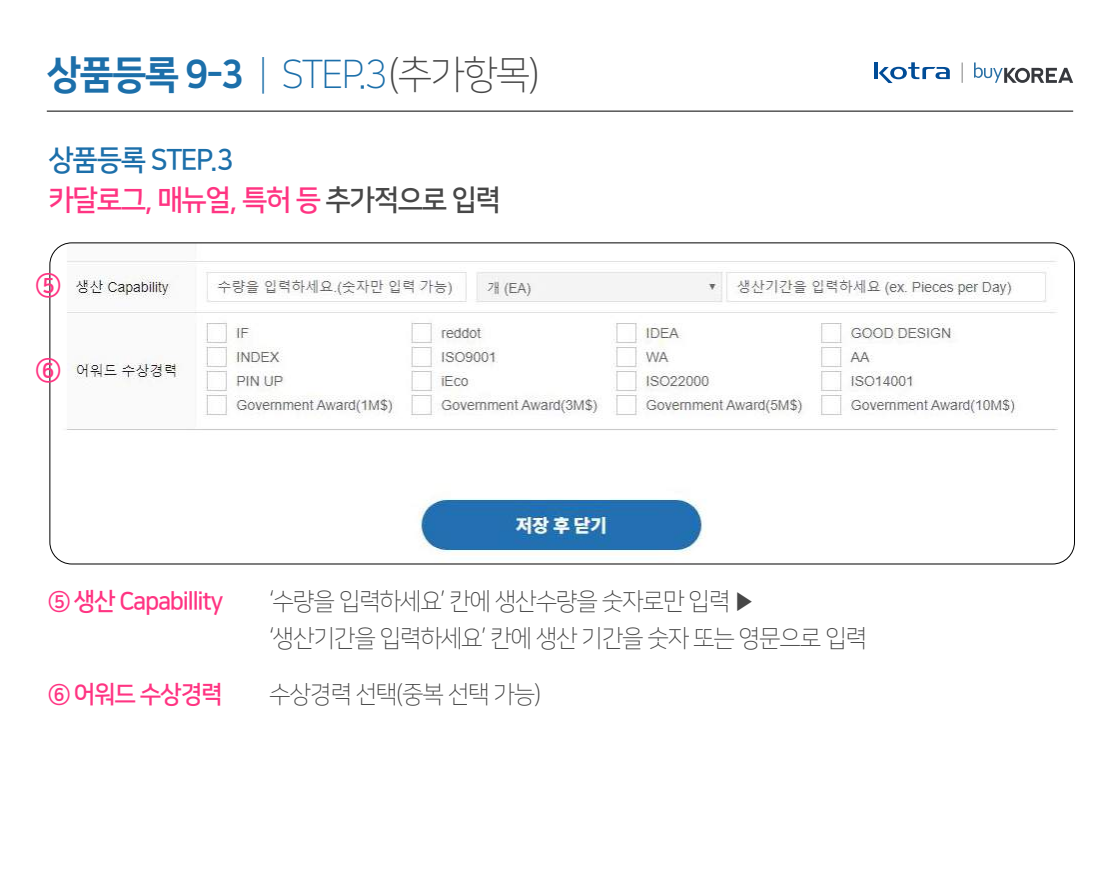
<style>
.page{position:relative;width:1120px;height:896px;background:#fff}
.page>*{position:absolute;margin:0;border:0;box-sizing:border-box;transform-origin:0 0}
.t1{font:39.2px "Nanum Square OTFEB";color:#1c6faa}
.t2{font:28.88px/40.2px "Nanum Square OTFB";letter-spacing:-.05em;color:#ff3482}
.t3{font:28.35px "Nanum Square OTFB";color:#ff3482}
.t4{font:24.5px/36.8px "Nanum Square OTFL";letter-spacing:-.05em;color:#474747}
.t5{font:24.5px "Nanum Square OTFB";letter-spacing:-.05em;color:#ff3482}
.s1{font-family:"Nanum Square OTFL"}
.s2{font-family:"Nanum Square OTFL";color:#474747}
.s3{color:#1c6faa}
.s4{color:#474747}
</style>
<div class="page">
<img style="left:50px;top:243px;width:1024px;height:321px">
<hr style="left:47px;top:111px;width:1026px;height:1px;background:#000">
<svg style="left:974px;top:62px;width:99px;height:21px"></svg>
<svg style="left:879px;top:62px;width:71px;height:21px"></svg>
<hr style="left:875px;top:62px;width:3px;height:17px;background:#004c97">
<svg style="left:962px;top:63px;width:1px;height:20px"></svg>
<h1 class="t1" style="left:47px;top:53px;width:494px">상품등록 9-3 <span class="s1">| STEP.3</span><span class="s2">(추가항목)</span></h1>
<p class="t2" style="left:49px;top:140px;width:454px"><span class="s3">상품등록 STEP.3<br></span>카달로그, 매뉴얼, 특허 등 <span class="s4">추가적으로 입력</span></p>
<p class="t3" style="left:36px;top:270px;width:26px">⑤</p>
<p class="t3" style="left:36px;top:355px;width:26px">⑥</p>
<p class="t5" style="left:49px;top:589px;width:176px">⑤ 생산 Capabillity</p>
<p class="t5" style="left:49px;top:681px;width:176px">⑥ 어워드 수상경력</p>
<p class="t4" style="left:269px;top:584px;width:600px">‘수량을 입력하세요’ 칸에 생산수량을 숫자로만 입력 ▶ ‘생산기간을 입력하세요’ 칸에 생산 기간을 숫자 또는 영문으로 입력</p>
<p class="t4" style="left:269px;top:676px;width:274px">수상경력 선택(중복 선택 가능)</p>
</div>
